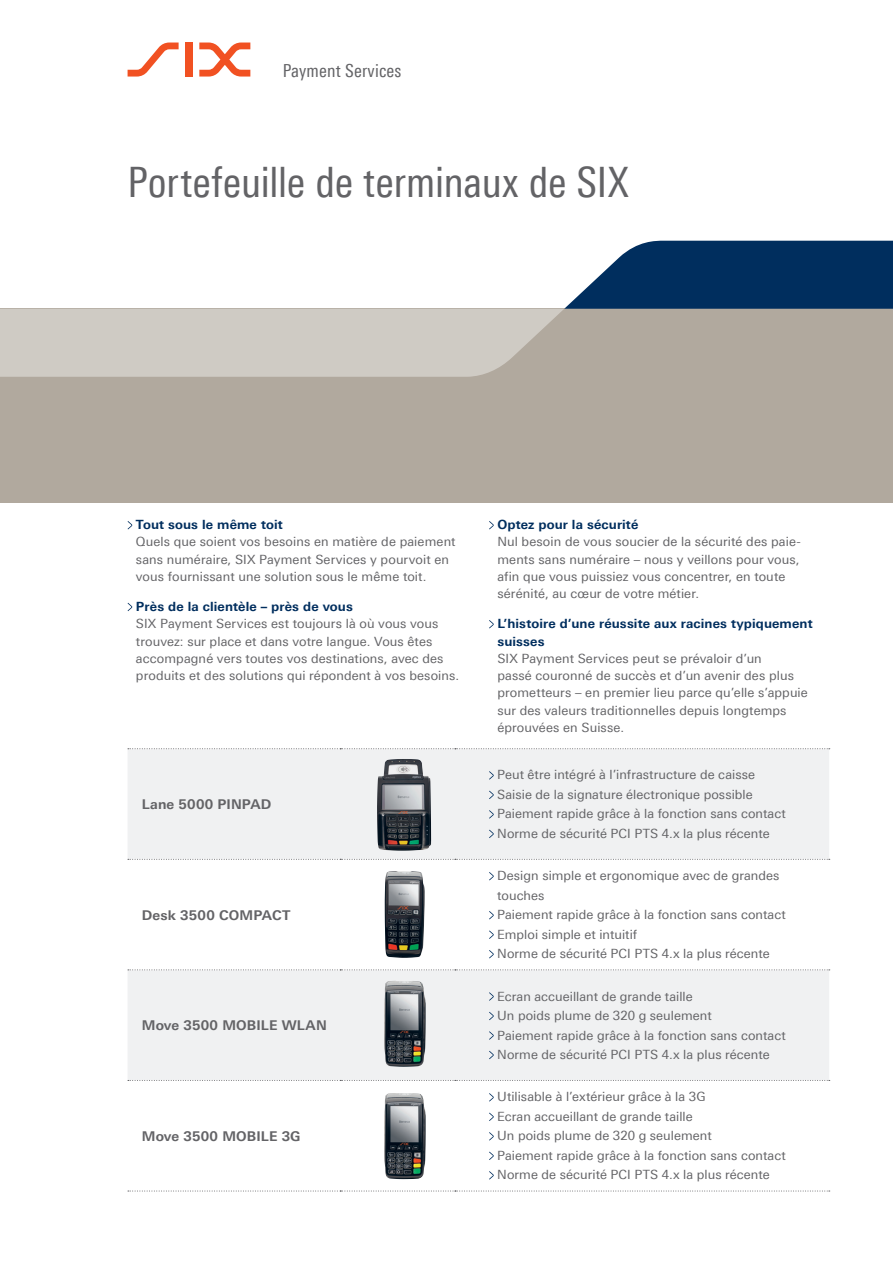
<style>
.page{position:relative;width:893px;height:1263px;background:#fff}
.page>*{position:absolute;margin:0;border:0;box-sizing:border-box;transform-origin:0 0}
.t1{font:42px "Linotype Univers 420 Cn";letter-spacing:-.005em;color:#636366}
.t2{font:18px "Linotype Univers 420 Cn";letter-spacing:.01em;color:#636366}
.t3{font:700 13.5px "Linotype Univers 630";letter-spacing:.01em;color:#636366}
.t4{font:12.75px/19.5px "Linotype Univers 430";letter-spacing:.005em;color:#636366}
.t5{font:700 12.75px/17.2px "Linotype Univers 630";letter-spacing:.01em;color:#002e5e}
</style>
<div class="page">
<div style="left:0;top:309px;width:893px;height:194px;background:#b1a99e"></div>
<svg style="left:0;top:241px;width:893px;height:136px"></svg>
<svg style="left:128px;top:43px;width:51px;height:34px"></svg>
<div style="left:185px;top:43px;width:8px;height:34px;background:#f15122"></div>
<svg style="left:199px;top:43px;width:51px;height:34px"></svg>
<svg style="left:128px;top:749px;width:701px;height:331px;fill:#f0f1f2"></svg>
<svg style="left:128px;top:748px;width:702px;height:1px"></svg>
<svg style="left:128px;top:859px;width:702px;height:1px"></svg>
<svg style="left:128px;top:969px;width:702px;height:1px"></svg>
<svg style="left:128px;top:1080px;width:702px;height:1px"></svg>
<svg style="left:128px;top:1191px;width:702px;height:1px"></svg>
<img style="left:385px;top:871px;width:40px;height:87px">
<img style="left:384px;top:980px;width:42px;height:87px">
<img style="left:384px;top:1093px;width:42px;height:86px">
<img style="left:377px;top:759px;width:54px;height:92px">
<h2 class="t2" style="left:283px;top:60px;width:120px">Payment Services</h2>
<h1 class="t1" style="left:128px;top:157px;width:503px">Portefeuille de terminaux de SIX</h1>
<p class="t5" style="left:136px;top:516px;width:148px">Tout sous le même toit</p>
<p class="t4" style="left:136px;top:533px;width:321px;line-height:17.2px">Quels que soient vos besoins en matière de paiement sans numéraire, SIX Payment Services y pourvoit en vous fournissant une solution sous le même toit.</p>
<p class="t5" style="left:136px;top:598px;width:218px">Près de la clientèle – près de vous</p>
<p class="t4" style="left:136px;top:615px;width:325px;line-height:17.2px">SIX Payment Services est toujours là où vous vous trouvez: sur place et dans votre langue. Vous êtes accompagné vers toutes vos destinations, avec des produits et des solutions qui répondent à vos besoins.</p>
<p class="t3" style="left:142px;top:796px;width:131px">Lane 5000 PINPAD</p>
<p class="t3" style="left:142px;top:906px;width:150px">Desk 3500 COMPACT</p>
<p class="t3" style="left:142px;top:1017px;width:186px">Move 3500 MOBILE WLAN</p>
<p class="t3" style="left:142px;top:1128px;width:160px">Move 3500 MOBILE 3G</p>
<p class="t5" style="left:497px;top:516px;width:142px">Optez pour la sécurité</p>
<p class="t4" style="left:497px;top:533px;width:305px;line-height:17.2px">Nul besoin de vous soucier de la sécurité des paie&shy;ments sans numéraire – nous y veillons pour vous, afin que vous puissiez vous concentrer, en toute sérénité, au cœur de votre métier.</p>
<p class="t5" style="left:497px;top:615px;width:317px">L’histoire d’une réussite aux racines typiquement suisses</p>
<p class="t4" style="left:497px;top:650px;width:312px;line-height:17.2px">SIX Payment Services peut se prévaloir d’un<br>passé couronné de succès et d’un avenir des plus prometteurs – en premier lieu parce qu’elle s’appuie sur des valeurs traditionnelles depuis longtemps éprouvées en Suisse.</p>
<p class="t4" style="left:497px;top:765px;width:290px">Peut être intégré à l’infrastructure de caisse Saisie de la signature électronique possible Paiement rapide grâce à la fonction sans contact Norme de sécurité PCI PTS 4.x la plus récente</p>
<p class="t4" style="left:497px;top:866px;width:290px">Design simple et ergonomique avec de grandes touches<br>Paiement rapide grâce à la fonction sans contact Emploi simple et intuitif<br>Norme de sécurité PCI PTS 4.x la plus récente</p>
<p class="t4" style="left:497px;top:986px;width:290px">Ecran accueillant de grande taille<br>Un poids plume de 320 g seulement<br>Paiement rapide grâce à la fonction sans contact Norme de sécurité PCI PTS 4.x la plus récente</p>
<p class="t4" style="left:497px;top:1087px;width:290px">Utilisable à l’extérieur grâce à la 3G<br>Ecran accueillant de grande taille<br>Un poids plume de 320 g seulement<br>Paiement rapide grâce à la fonction sans contact Norme de sécurité PCI PTS 4.x la plus récente</p>
</div>
